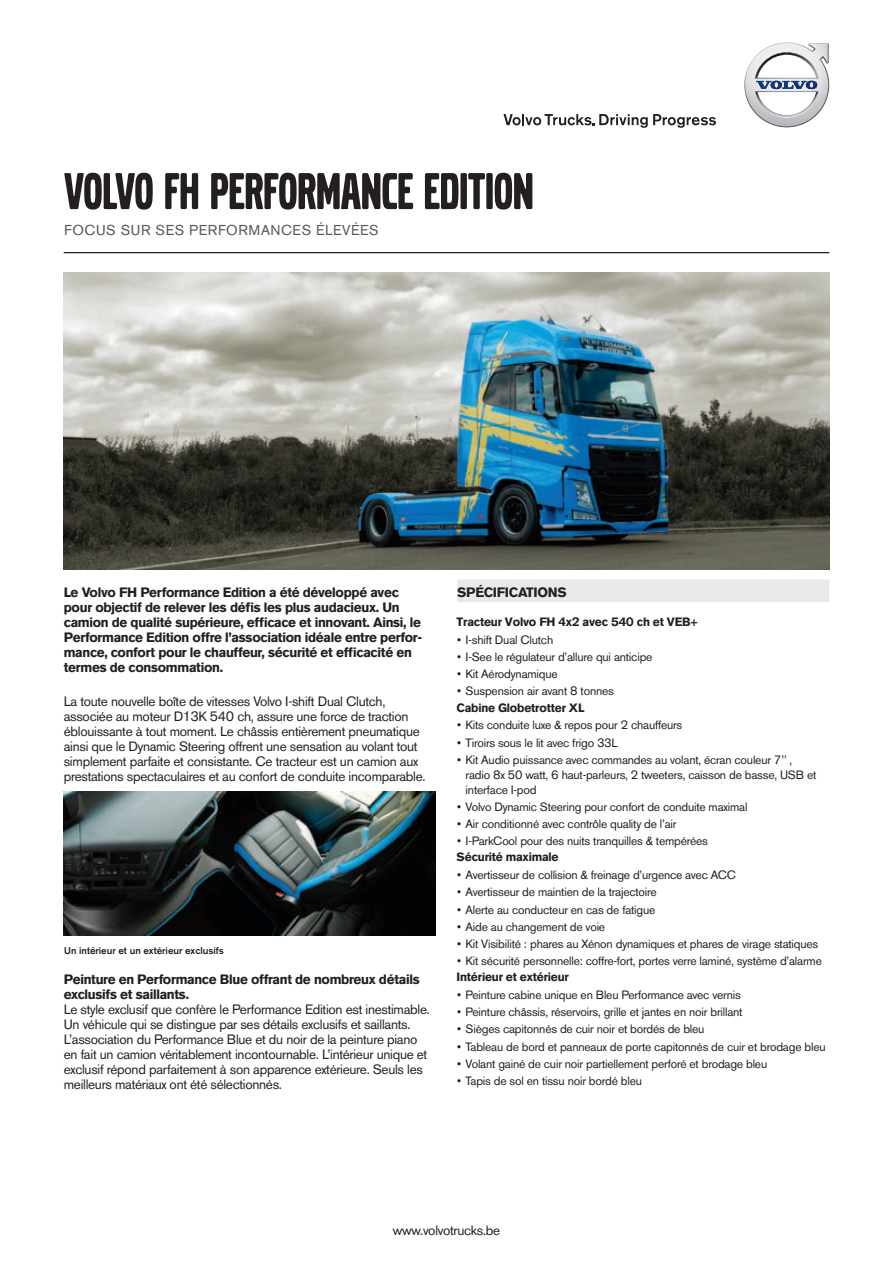
<style>
.page{position:relative;width:893px;height:1263px;background:#fff}
.page>*{position:absolute;margin:0;border:0;box-sizing:border-box;transform-origin:0 0}
.t1{font:54px "Volvo Broad Pro";letter-spacing:-.005em;color:#231f20}
.t2{font:14.25px "Volvo Sans Pro";letter-spacing:.04em;color:#57585a}
.t3{font:13.5px/15px "Volvo Sans Pro";letter-spacing:-.02em;color:#231f20}
.t4{font:700 13.5px/15px "Volvo Sans Pro";letter-spacing:-.02em;color:#231f20}
.t5{font:12px/15px "Volvo Sans Pro";letter-spacing:-.015em;color:#231f20}
.t6{font:700 12px "Volvo Sans Pro";letter-spacing:-.015em;color:#231f20}
.t7{font:500 9.75px "Volvo Sans Pro";color:#231f20}
</style>
<div class="page">
<svg style="left:503px;top:114px;width:213px;height:14px"></svg>
<svg style="left:744px;top:43px;width:85px;height:84px"></svg>
<hr style="left:64px;top:252px;width:765px;height:1px;background:#231f20">
<div style="left:457px;top:579px;width:372px;height:23px;background:#e9e9e7"></div>
<img style="left:64px;top:792px;width:372px;height:144px">
<img style="left:64px;top:272px;width:765px;height:298px">
<h1 class="t1" style="left:64px;top:166px;width:471px">VOLVO FH PERFORMANCE EDITION</h1>
<p class="t2" style="left:64px;top:221px;width:313px">Focus sur s es performances élevées</p>
<p class="t4" style="left:64px;top:584px;width:360px">Le Volvo FH Performance Edition a été développé avec pour objectif de relever les défis les plus audacieux. Un camion de qualité supérieure, efficace et innovant. Ainsi, le Performance Edition offre l’association idéale entre perfor&shy;mance, confort pour le chauffeur, sécurité et efficacité en termes de consommation.</p>
<p class="t3" style="left:64px;top:694px;width:363px">La toute nouvelle boîte de vitesses Volvo I-shift Dual Clutch, associée au moteur D13K 540 ch, assure une force de traction éblouissante à tout moment. Le châssis entièrement pneumatique ainsi que le Dynamic Steering offrent une sensation au volant tout simplement parfaite et consistante. Ce tracteur est un camion aux prestations spectaculaires et au confort de conduite incomparable.</p>
<p class="t7" style="left:64px;top:944px;width:161px">Un intérieur et un extérieur exclusifs</p>
<p class="t4" style="left:64px;top:971px;width:357px">Peinture en Performance Blue offrant de nombreux détails exclusifs et saillants.</p>
<p class="t3" style="left:64px;top:1001px;width:368px">Le style exclusif que confère le Performance Edition est inestimable.<br>Un véhicule qui se distingue par ses détails exclusifs et saillants.<br>L’association du Performance Blue et du noir de la peinture piano en fait un camion véritablement incontournable. L’intérieur unique et exclusif répond parfaitement à son apparence extérieure. Seuls les meilleurs matériaux ont été sélectionnés.</p>
<p class="t4" style="left:457px;top:584px;width:111px">SPÉCIFICATIONS</p>
<p class="t6" style="left:457px;top:615px;width:242px">Tracteur Volvo FH 4x2 avec 540 ch et VEB+</p>
<p class="t5" style="left:457px;top:632px;width:98px">• I-shift Dual Clutch</p>
<p class="t5" style="left:457px;top:649px;width:197px">• I-See le régulateur d’allure qui anticipe</p>
<p class="t5" style="left:457px;top:666px;width:102px">• Kit Aérodynamique</p>
<p class="t5" style="left:457px;top:683px;width:158px">• Suspension air avant 8 tonnes</p>
<p class="t6" style="left:457px;top:700px;width:129px">Cabine Globetrotter XL</p>
<p class="t5" style="left:457px;top:718px;width:227px">• Kits conduite luxe &amp; repos pour 2 chauffeurs</p>
<p class="t5" style="left:457px;top:735px;width:162px">• Tiroirs sous le lit avec frigo 33L</p>
<p class="t5" style="left:466px;top:752px;width:352px;text-indent:-9px">• Kit Audio puissance avec commandes au volant, écran couleur 7’’ , radio 8x 50 watt, 6 haut-parleurs, 2 tweeters, caisson de basse, USB et interface I-pod</p>
<p class="t5" style="left:457px;top:799px;width:292px">• Volvo Dynamic Steering pour confort de conduite maximal</p>
<p class="t5" style="left:457px;top:816px;width:221px">• Air conditionné avec contrôle quality de l’air</p>
<p class="t5" style="left:457px;top:833px;width:252px">• I-ParkCool pour des nuits tranquilles &amp; tempérées</p>
<p class="t6" style="left:457px;top:850px;width:103px">Sécurité maximale</p>
<p class="t5" style="left:457px;top:868px;width:280px">• Avertisseur de collision &amp; freinage d’urgence avec ACC</p>
<p class="t5" style="left:457px;top:885px;width:201px">• Avertisseur de maintien de la trajectoire</p>
<p class="t5" style="left:457px;top:902px;width:200px">• Alerte au conducteur en cas de fatigue</p>
<p class="t5" style="left:457px;top:919px;width:150px">• Aide au changement de voie</p>
<p class="t5" style="left:457px;top:936px;width:363px">• Kit Visibilité : phares au Xénon dynamiques et phares de virage statiques</p>
<p class="t5" style="left:457px;top:953px;width:366px">• Kit sécurité personnelle: coffre-fort, portes verre laminé, système d’alarme</p>
<p class="t6" style="left:457px;top:970px;width:114px">Intérieur et extérieur</p>
<p class="t5" style="left:457px;top:987px;width:285px">• Peinture cabine unique en Bleu Performance avec vernis</p>
<p class="t5" style="left:457px;top:1005px;width:287px">• Peinture châssis, réservoirs, grille et jantes en noir brillant</p>
<p class="t5" style="left:457px;top:1022px;width:249px">• Sièges capitonnés de cuir noir et bordés de bleu</p>
<p class="t5" style="left:457px;top:1039px;width:370px">• Tableau de bord et panneaux de porte capitonnés de cuir et brodage bleu</p>
<p class="t5" style="left:457px;top:1056px;width:312px">• Volant gainé de cuir noir partiellement perforé et brodage bleu</p>
<p class="t5" style="left:457px;top:1073px;width:186px">• Tapis de sol en tissu noir bordé bleu</p>
<p class="t3" style="left:393px;top:1222px;width:109px">www.volvotrucks.be</p>
</div>
